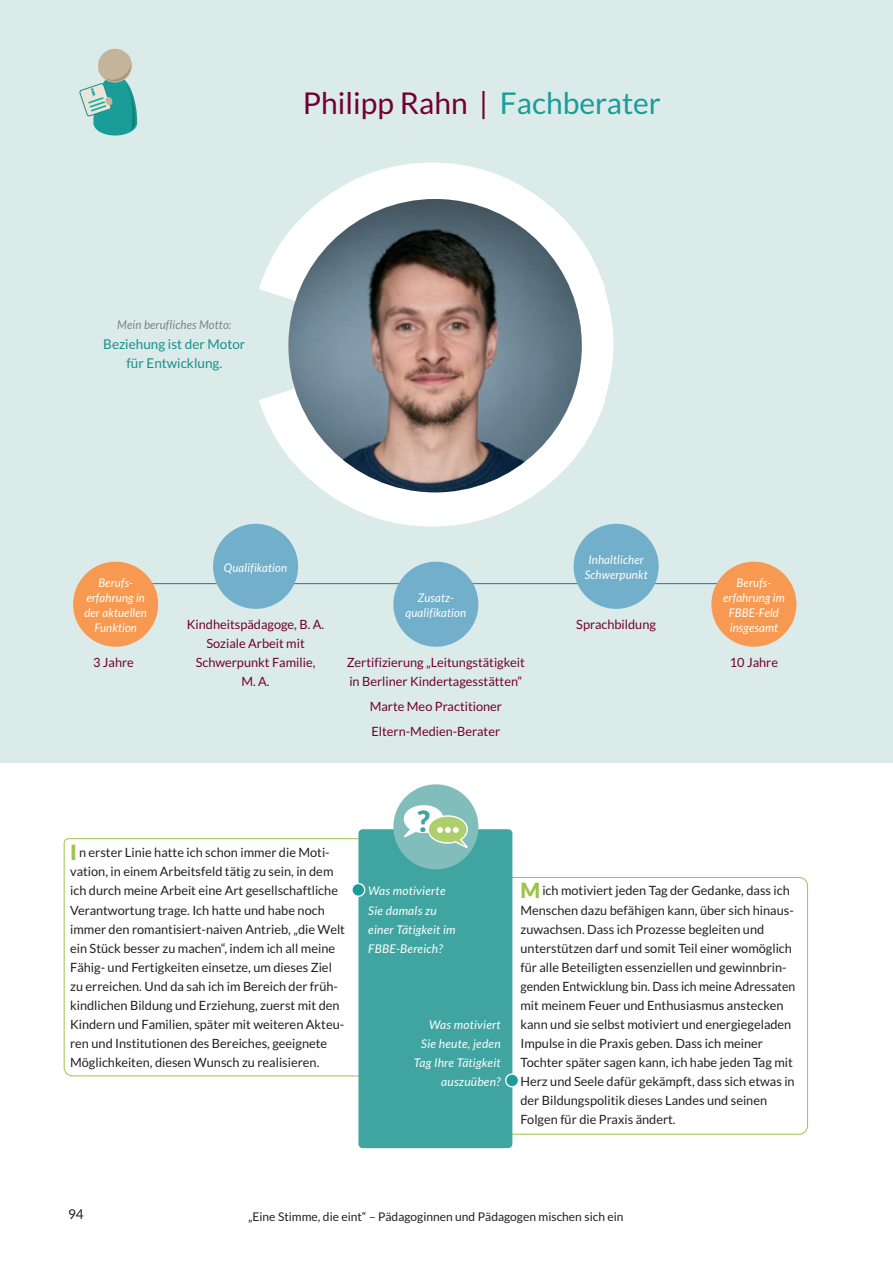
<style>
.page{position:relative;width:893px;height:1263px;background:#fff}
.page>*{position:absolute;margin:0;border:0;box-sizing:border-box;transform-origin:0 0}
.t1{font:30px "Lato";color:#71002f}
.t2{font:900 29.4px "Lato";color:#40a5a1}
.t3{font:13.5px/19px "Lato";color:#198f89;text-align:center}
.t4{font:13.5px "Lato";color:#231f20}
.t5{font:12.75px/19px "Lato";color:#231f20}
.t6{font:12.75px/19px "Lato";color:#71002f}
.t7{font:italic 12px/15px "Lato";letter-spacing:.015em;color:#fff;text-align:center;scale:.95 1}
.t8{font:italic 12px/19px "Lato";letter-spacing:.015em;color:#fff}
.t9{font:12px "Lato";color:#231f20}
.t10{font:italic 12px "Lato";letter-spacing:.015em;color:#808285;scale:.95 1}
.s1{color:#1a9d98}
.s2{font-weight:900;font-size:21px;color:#9cc548}
</style>
<div class="page">
<div style="left:0;top:0;width:893px;height:762px;background:#dbebea"></div>
<svg style="left:512px;top:877px;width:296px;height:258px"></svg>
<svg style="left:63px;top:838px;width:295px;height:239px"></svg>
<div style="left:358px;top:829px;width:154px;height:319px;background:#40a5a1;border-radius:4px"></div>
<div style="left:393px;top:784px;width:85px;height:85px;background:#80bdbb;border-radius:50%"></div>
<svg style="left:403px;top:805px;width:65px;height:43px"></svg>
<svg style="left:352px;top:883px;width:13px;height:13px"></svg>
<div style="left:351px;top:883px;width:14px;height:14px;border:1px solid #fff;border-radius:50%"></div>
<svg style="left:506px;top:1074px;width:12px;height:13px"></svg>
<div style="left:505px;top:1073px;width:14px;height:14px;border:1px solid #fff;border-radius:50%"></div>
<hr style="left:130px;top:583px;width:606px;height:1px;background:#0081ad">
<svg style="left:73px;top:561px;width:87px;height:86px"></svg>
<svg style="left:709px;top:561px;width:88px;height:86px"></svg>
<svg style="left:211px;top:163px;width:450px;height:484px"></svg>
<svg style="left:79px;top:49px;width:58px;height:87px"></svg>
<h1 class="t1" style="left:303px;top:87px;width:360px">Philipp Rahn | <span class="s1">Fachberater</span></h1>
<p class="t10" style="left:117px;top:318px;width:121px">Mein berufliches Motto:</p>
<p class="t3" style="left:103px;top:334px;width:144px">Beziehung ist der Motor für Entwicklung.</p>
<p class="t7" style="left:585px;top:553px;width:68px">Inhaltlicher<br>Schwerpunkt</p>
<p class="t6" style="left:576px;top:614px;width:81px">Sprachbildung</p>
<p class="t7" style="left:224px;top:560px;width:68px">Qualifikation</p>
<p class="t7" style="left:84px;top:575px;width:67px">Berufs&shy;erfahrung in der aktuellen<br>Funktion</p>
<p class="t7" style="left:723px;top:575px;width:66px">Berufs&shy;erfahrung im<br>FBBE-Feld insgesamt</p>
<p class="t7" style="left:406px;top:591px;width:65px">Zusatz&shy;qualifikation</p>
<p class="t6" style="left:187px;top:614px;width:139px;text-align:center">Kindheitspädagoge, B. A.<br>Soziale Arbeit mit<br>Schwerpunkt Familie,<br>M. A.</p>
<p class="t6" style="left:93px;top:653px;width:42px">3 Jahre</p>
<p class="t6" style="left:730px;top:653px;width:50px">10 Jahre</p>
<p class="t6" style="left:347px;top:653px;width:179px">Zertifizierung „Leitungstätigkeit in Berliner Kindertagesstätten“</p>
<p class="t6" style="left:370px;top:694px;width:134px;line-height:25px">Marte Meo Practitioner<br>Eltern-Medien-Berater</p>
<p class="t5" style="left:70px;top:843px;width:276px"><span class="s2">I</span> n erster Linie hatte ich schon immer die Moti&shy;vation, in einem Arbeitsfeld tätig zu sein, in dem ich durch meine Arbeit eine Art gesellschaftliche Verantwortung trage. Ich hatte und habe noch immer den romantisiert-naiven Antrieb, „die Welt ein Stück besser zu machen“, indem ich all meine Fähig- und Fertigkeiten einsetze, um dieses Ziel zu erreichen. Und da sah ich im Bereich der früh&shy;kindlichen Bildung und Erziehung, zuerst mit den Kindern und Familien, später mit weiteren Akteu&shy;ren und Institutionen des Bereiches, geeignete Möglichkeiten, diesen Wunsch zu realisieren.</p>
<h2 class="t2" style="left:417px;top:804px;width:14px">?</h2>
<p class="t8" style="left:368px;top:882px;width:89px">Was motivierte<br>Sie damals zu einer Tätigkeit im<br>FBBE-Bereich?</p>
<p class="t8" style="left:414px;top:1015px;width:88px;text-align:right">Was motiviert<br>Sie heute, jeden<br>Tag Ihre Tätigkeit auszuüben?</p>
<p class="t5" style="left:520px;top:881px;width:276px"><span class="s2">M</span> ich motiviert jeden Tag der Gedanke, dass ich Menschen dazu befähigen kann, über sich hinaus&shy;zuwachsen. Dass ich Prozesse begleiten und unterstützen darf und somit Teil einer womöglich für alle Beteiligten essenziellen und gewinnbrin&shy;genden Entwicklung bin. Dass ich meine Adressaten mit meinem Feuer und Enthusiasmus anstecken kann und sie selbst motiviert und energiegeladen Impulse in die Praxis geben. Dass ich meiner Tochter später sagen kann, ich habe jeden Tag mit Herz und Seele dafür gekämpft, dass sich etwas in der Bildungspolitik dieses Landes und seinen Folgen für die Praxis ändert.</p>
<p class="t4" style="left:68px;top:1207px;width:17px">94</p>
<p class="t9" style="left:248px;top:1209px;width:377px">„Eine Stimme, die eint“ – Pädagoginnen und Pädagogen mischen sich ein</p>
</div>
